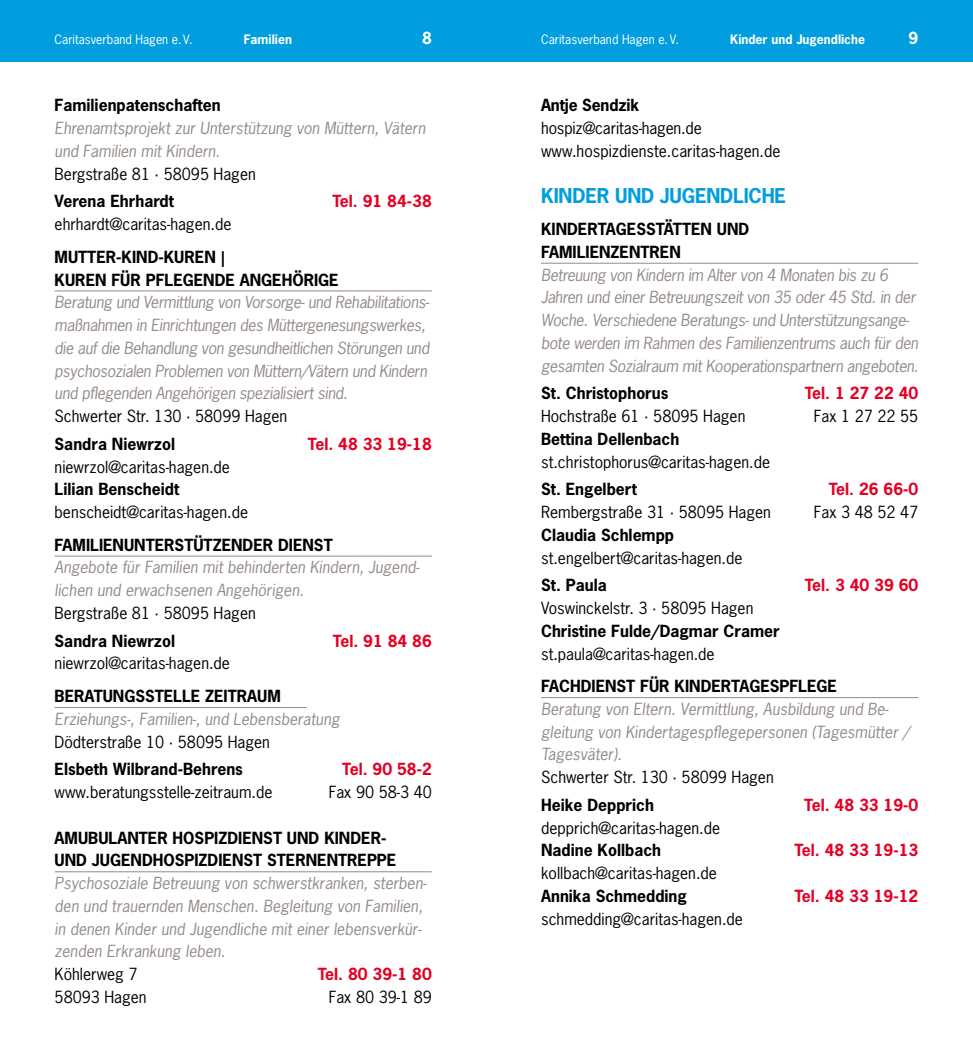
<style>
.page{position:relative;width:973px;height:1042px;background:#fff}
.page>*{position:absolute;margin:0;border:0;box-sizing:border-box;transform-origin:0 0}
.t1{font:700 19.25px "News Gothic Std";letter-spacing:-.01em;color:#009edf}
.t2{font:15.75px/22.8px "News Gothic Std";color:#000}
.t3{font:italic 15.75px/22.8px "News Gothic Std";letter-spacing:-.02em;color:#948b86}
.t4{font:700 15.75px/22.8px "News Gothic Std";color:#000}
.t5{font:italic 15.75px/22.8px "News Gothic Std";color:#948b86}
.t6{font:700 15.75px "News Gothic Std";color:#e40024}
.t7{font:700 15.75px "News Gothic Std";color:#fff}
.t8{font:12.25px "News Gothic Std";color:#fff}
.t9{font:700 12.25px "News Gothic Std";color:#fff}
</style>
<div class="page">
<hr style="left:55px;top:290px;width:377px;height:1px;background:#948b86">
<hr style="left:55px;top:556px;width:377px;height:1px;background:#948b86">
<hr style="left:55px;top:707px;width:252px;height:1px;background:#948b86">
<hr style="left:55px;top:871px;width:377px;height:1px;background:#948b86">
<hr style="left:541px;top:263px;width:377px;height:1px;background:#948b86">
<hr style="left:541px;top:697px;width:377px;height:1px;background:#948b86">
<div style="left:0;top:0;width:972px;height:61px;background:#009edf"></div>
<p class="t8" style="left:55px;top:32px;width:139px">Caritasverband Hagen e.V.</p>
<p class="t9" style="left:244px;top:31px;width:50px">Familien</p>
<p class="t7" style="left:422px;top:28px;width:11px">8</p>
<p class="t8" style="left:541px;top:32px;width:139px">Caritasverband Hagen e.V.</p>
<p class="t9" style="left:730px;top:31px;width:136px">Kinder und Jugendliche</p>
<p class="t7" style="left:908px;top:28px;width:11px">9</p>
<p class="t4" style="left:55px;top:94px;width:167px">Familienpatenschaften</p>
<p class="t5" style="left:55px;top:117px;width:372px">Ehrenamtsprojekt zur Unterstützung von Müttern, Vätern und Familien mit Kindern.</p>
<p class="t2" style="left:55px;top:162px;width:203px">Bergstraße 81 · 58095 Hagen</p>
<p class="t4" style="left:55px;top:190px;width:121px">Verena Ehrhardt</p>
<p class="t6" style="left:332px;top:191px;width:101px">Tel. 91 84-38</p>
<p class="t2" style="left:55px;top:213px;width:178px">ehrhardt@caritas-hagen.de</p>
<p class="t4" style="left:55px;top:245px;width:285px">MUTTER-KIND-KUREN |<br>KUREN FÜR PFLEGENDE ANGEHÖRIGE</p>
<p class="t3" style="left:55px;top:291px;width:376px">Beratung und Vermittlung von Vorsorge- und Rehabilitations&shy;maßnahmen in Einrichtungen des Müttergenesungswerkes, die auf die Behandlung von gesundheitlichen Störungen und psychosozialen Problemen von Müttern/Vätern und Kindern und pflegenden Angehörigen spezialisiert sind.</p>
<p class="t2" style="left:55px;top:405px;width:234px">Schwerter Str. 130 · 58099 Hagen</p>
<p class="t4" style="left:55px;top:432px;width:122px">Sandra Niewrzol</p>
<p class="t6" style="left:308px;top:433px;width:125px">Tel. 48 33 19-18</p>
<p class="t2" style="left:55px;top:455px;width:177px">niewrzol@caritas-hagen.de</p>
<p class="t4" style="left:55px;top:478px;width:126px">Lilian Benscheidt</p>
<p class="t2" style="left:55px;top:501px;width:195px">benscheidt@caritas-hagen.de</p>
<p class="t4" style="left:55px;top:533px;width:279px">FAMILIENUNTERSTÜTZENDER DIENST</p>
<p class="t5" style="left:55px;top:556px;width:366px">Angebote für Familien mit behinderten Kindern, Jugend&shy;lichen und erwachsenen Angehörigen.</p>
<p class="t2" style="left:55px;top:601px;width:203px">Bergstraße 81 · 58095 Hagen</p>
<p class="t4" style="left:55px;top:629px;width:122px">Sandra Niewrzol</p>
<p class="t6" style="left:333px;top:630px;width:100px">Tel. 91 84 86</p>
<p class="t2" style="left:55px;top:652px;width:177px">niewrzol@caritas-hagen.de</p>
<p class="t4" style="left:55px;top:684px;width:228px">BERATUNGSSTELLE ZEITRAUM</p>
<p class="t5" style="left:55px;top:708px;width:286px">Erziehungs-, Familien-, und Lebensberatung</p>
<p class="t2" style="left:55px;top:730px;width:217px">Dödterstraße 10 · 58095 Hagen</p>
<p class="t4" style="left:55px;top:758px;width:190px">Elsbeth Wilbrand-Behrens</p>
<p class="t6" style="left:342px;top:759px;width:91px">Tel. 90 58-2</p>
<p class="t2" style="left:55px;top:780px;width:219px">www.beratungsstelle-zeitraum.de</p>
<p class="t2" style="left:328px;top:780px;width:105px">Fax 90 58-3 40</p>
<p class="t4" style="left:55px;top:826px;width:343px">AMUBULANTER HOSPIZDIENST UND KINDER-<br>UND JUGENDHOSPIZDIENST STERNENTREPPE</p>
<p class="t5" style="left:55px;top:872px;width:373px">Psychosoziale Betreuung von schwerstkranken, sterben&shy;den und trauernden Menschen. Begleitung von Familien, in denen Kinder und Jugendliche mit einer lebensverkür&shy;zenden Erkrankung leben.</p>
<p class="t2" style="left:55px;top:962px;width:84px">Köhlerweg 7</p>
<p class="t6" style="left:318px;top:963px;width:116px">Tel. 80 39-1 80</p>
<p class="t2" style="left:55px;top:985px;width:94px">58093 Hagen</p>
<p class="t2" style="left:328px;top:985px;width:105px">Fax 80 39-1 89</p>
<p class="t4" style="left:541px;top:94px;width:99px">Antje Sendzik</p>
<p class="t2" style="left:541px;top:117px;width:241px">hospiz@caritas-hagen.de www.hospizdienste.caritas-hagen.de</p>
<p class="t1" style="left:541px;top:182px;width:246px">KINDER UND JUGENDLICHE</p>
<p class="t4" style="left:541px;top:218px;width:210px">KINDERTAGESSTÄTTEN UND<br>FAMILIENZENTREN</p>
<p class="t3" style="left:541px;top:264px;width:379px">Betreuung von Kindern im Alter von 4 Monaten bis zu 6<br>Jahren und einer Betreuungszeit von 35 oder 45 Std. in der Woche. Verschiedene Beratungs- und Unterstützungsange&shy;bote werden im Rahmen des Familienzentrums auch für den gesamten Sozialraum mit Kooperationspartnern angeboten.</p>
<p class="t4" style="left:541px;top:382px;width:129px">St. Christophorus</p>
<p class="t6" style="left:804px;top:383px;width:115px">Tel. 1 27 22 40</p>
<p class="t2" style="left:541px;top:405px;width:206px">Hochstraße 61 · 58095 Hagen</p>
<p class="t2" style="left:813px;top:405px;width:106px">Fax 1 27 22 55</p>
<p class="t4" style="left:541px;top:427px;width:140px">Bettina Dellenbach</p>
<p class="t2" style="left:541px;top:450px;width:230px">st.christophorus@caritas-hagen.de</p>
<p class="t4" style="left:541px;top:478px;width:97px">St. Engelbert</p>
<p class="t6" style="left:828px;top:479px;width:91px">Tel. 26 66-0</p>
<p class="t2" style="left:541px;top:501px;width:231px">Rembergstraße 31 · 58095 Hagen</p>
<p class="t2" style="left:813px;top:501px;width:106px">Fax 3 48 52 47</p>
<p class="t4" style="left:541px;top:523px;width:134px">Claudia Schlempp</p>
<p class="t2" style="left:541px;top:546px;width:203px">st.engelbert@caritas-hagen.de</p>
<p class="t4" style="left:541px;top:574px;width:67px">St. Paula</p>
<p class="t6" style="left:804px;top:575px;width:115px">Tel. 3 40 39 60</p>
<p class="t2" style="left:541px;top:596px;width:214px">Voswinckelstr. 3 · 58095 Hagen</p>
<p class="t4" style="left:541px;top:619px;width:240px">Christine Fulde/Dagmar Cramer</p>
<p class="t2" style="left:541px;top:642px;width:175px">st.paula@caritas-hagen.de</p>
<p class="t4" style="left:541px;top:674px;width:297px">FACHDIENST FÜR KINDERTAGESPFLEGE</p>
<p class="t5" style="left:541px;top:698px;width:370px">Beratung von Eltern. Vermittlung, Ausbildung und Be&shy;gleitung von Kindertagespflegepersonen (Tagesmütter /<br>Tagesväter).</p>
<p class="t2" style="left:541px;top:766px;width:234px">Schwerter Str. 130 · 58099 Hagen</p>
<p class="t4" style="left:541px;top:793px;width:114px">Heike Depprich</p>
<p class="t6" style="left:804px;top:794px;width:116px">Tel. 48 33 19-0</p>
<p class="t2" style="left:541px;top:816px;width:181px">depprich@caritas-hagen.de</p>
<p class="t4" style="left:541px;top:839px;width:121px">Nadine Kollbach</p>
<p class="t6" style="left:794px;top:840px;width:125px">Tel. 48 33 19-13</p>
<p class="t2" style="left:541px;top:862px;width:177px">kollbach@caritas-hagen.de</p>
<p class="t4" style="left:541px;top:884px;width:147px">Annika Schmedding</p>
<p class="t6" style="left:794px;top:885px;width:125px">Tel. 48 33 19-12</p>
<p class="t2" style="left:541px;top:907px;width:203px">schmedding@caritas-hagen.de</p>
</div>
